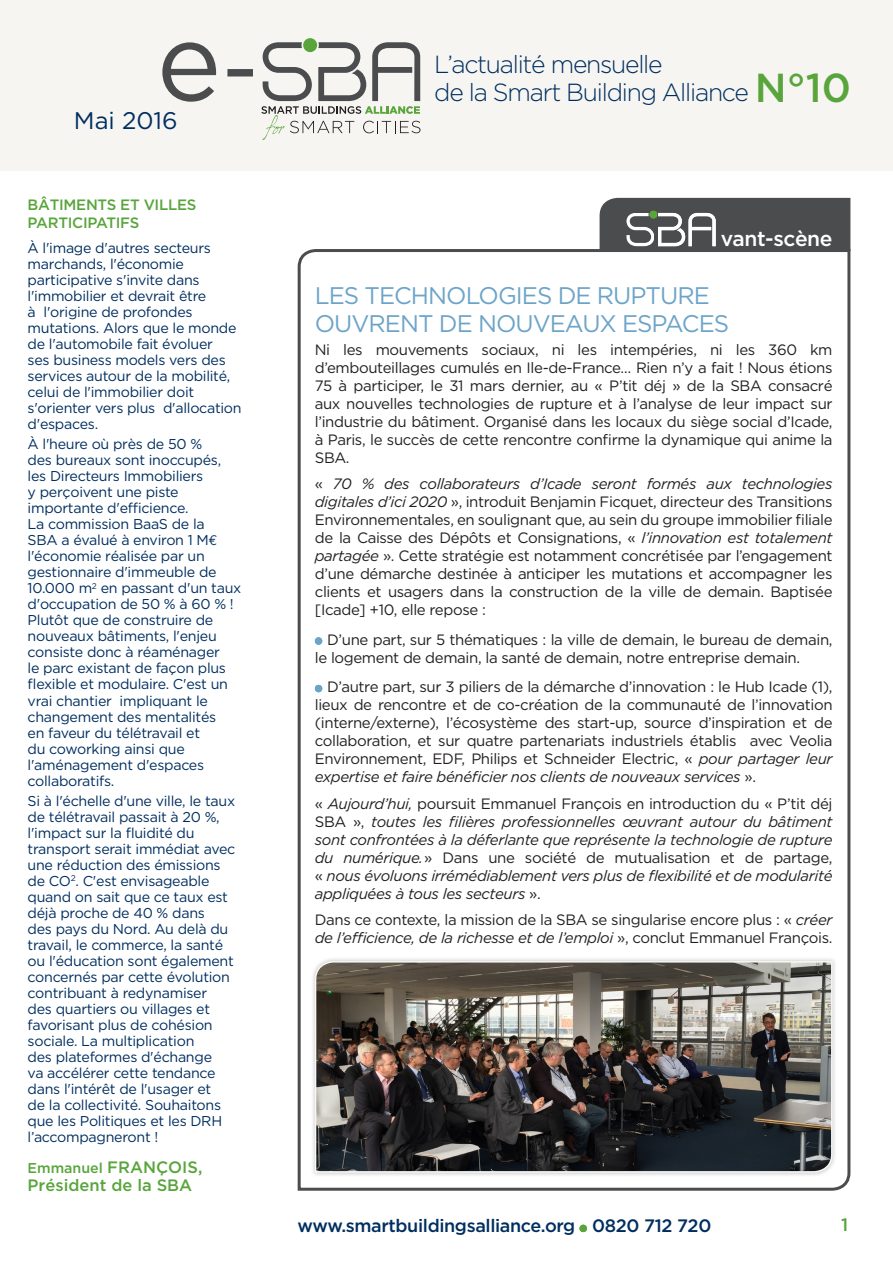
<style>
.page{position:relative;width:893px;height:1263px;background:#fff}
.page>*{position:absolute;margin:0;border:0;box-sizing:border-box;transform-origin:0 0}
.t1{font:500 40.5px "Gotham HTF";color:#59a53c}
.t2{font:300 24.75px/28px "Gotham HTF";letter-spacing:-.05em;color:#002e5f}
.t3{font:24px/28.8px "Gotham HTF";letter-spacing:-.04em;color:#6ca4c8}
.t4{font:24px "Gotham HTF";color:#002e5f}
.t5{font:500 21px "Gotham HTF";letter-spacing:-.02em;color:#fff}
.t6{font:500 18px "Gotham HTF";letter-spacing:-.02em;color:#002e5f}
.t7{font:500 18px "Gotham HTF";color:#59a53c}
.t8{font:500 16.5px/17.7px "Gotham HTF";color:#59a53c}
.t9{font:15px/18px "Gotham HTF";letter-spacing:-.025em;color:#231f20;text-align:justify}
.t10{font:italic 15px/18px "Gotham HTF";letter-spacing:-.025em;color:#231f20;text-align:justify}
.t11{font:500 15px/17.7px "Gotham HTF";letter-spacing:-.02em;color:#59a53c}
.t12{font:14.25px/16px "Gotham HTF";letter-spacing:-.02em;color:#002e5f}
.s1{font-family:"Euro Mono"}
.s2{font-size:14.25px}
.s3{font-style:italic}
.s4{font-style:normal}
</style>
<div class="page">
<svg style="left:600px;top:198px;width:250px;height:49px;background:#5a5c5c"></svg>
<div style="left:579px;top:1225px;width:8px;height:7px;background:#59a53c;border-radius:4px"></div>
<svg style="left:297px;top:247px;width:554px;height:944px"></svg>
<div style="left:315px;top:637px;width:7px;height:8px;background:#6ca4c8;border-radius:4px"></div>
<div style="left:315px;top:685px;width:7px;height:7px;background:#6ca4c8;border-radius:4px"></div>
<div style="left:0;top:0;width:893px;height:170px;background:#f6f5f2"></div>
<div style="left:303px;top:38px;width:14px;height:14px;background:#59a53c;border-radius:50%"></div>
<svg style="left:261px;top:42px;width:159px;height:98px"></svg>
<svg style="left:162px;top:42px;width:91px;height:60px"></svg>
<div style="left:310px;top:956px;width:527px;height:221px;background:#231f20;opacity:.25"></div>
<img style="left:314px;top:960px;width:519px;height:213px">
<p class="t4" style="left:74px;top:107px;width:105px">Mai 2016</p>
<p class="t11" style="left:28px;top:196px;width:170px">BÂTIMENTS ET VILLES<br>PARTICIPATIFS</p>
<p class="t12" style="left:28px;top:239px;width:216px">À l'image d'autres secteurs marchands, l'économie participative s'invite dans l'immobilier et devrait être<br>à l'origine de profondes mutations. Alors que le monde de l'automobile fait évoluer<br>ses business models vers des services autour de la mobilité, celui de l'immobilier doit s'orienter vers plus d'allocation d'espaces.</p>
<p class="t12" style="left:28px;top:436px;width:215px">À l'heure où près de 50 %<br>des bureaux sont inoccupés, les Directeurs Immobiliers<br>y perçoivent une piste importante d'efficience.<br>La commission BaaS de la<br>SBA a évalué à environ 1 M<span class="s1">€ </span>l'économie réalisée par un gestionnaire d'immeuble de<br>10.000 m<sup>2</sup> en passant d'un taux d'occupation de 50 % à 60 % !<br>Plutôt que de construire de nouveaux bâtiments, l'enjeu consiste donc à réaménager<br>le parc existant de façon plus flexible et modulaire. C'est un vrai chantier impliquant le changement des mentalités<br>en faveur du télétravail et<br>du coworking ainsi que l'aménagement d'espaces collaboratifs.</p>
<p class="t12" style="left:28px;top:793px;width:209px">Si à l'échelle d'une ville, le taux de télétravail passait à 20 %, l'impact sur la fluidité du transport serait immédiat avec une réduction des émissions de CO<sup>2</sup>. C'est envisageable quand on sait que ce taux est déjà proche de 40 % dans<br>des pays du Nord. Au delà du travail, le commerce, la santé ou l'éducation sont également concernés par cette évolution contribuant à redynamiser<br>des quartiers ou villages et favorisant plus de cohésion sociale. La multiplication<br>des plateformes d'échange<br>va accélérer cette tendance dans l'intérêt de l'usager et<br>de la collectivité. Souhaitons que les Politiques et les DRH l’accompagneront !</p>
<p class="t8" style="left:28px;top:1158px;width:176px"><span class="s2">Emmanuel</span> FRANÇOIS,<br>Président de la SBA</p>
<p class="t2" style="left:434px;top:50px;width:316px">L’actualité mensuelle<br>de la Smart Building Alliance</p>
<p class="t1" style="left:755px;top:65px;width:98px">N°10</p>
<p class="t5" style="left:721px;top:227px;width:113px">vant-scène</p>
<p class="t3" style="left:315px;top:280px;width:416px">LES TECHNOLOGIES DE RUPTURE<br>OUVRENT DE NOUVEAUX ESPACES</p>
<p class="t9" style="left:315px;top:340px;width:519px">Ni les mouvements sociaux, ni les intempéries, ni les 360 km d’embouteillages cumulés en Ile-de-France… Rien n’y a fait ! Nous étions 75 à participer, le 31 mars dernier, au « P’tit déj » de la SBA consacré aux nouvelles technologies de rupture et à l’analyse de leur impact sur l’industrie du bâtiment. Organisé dans les locaux du siège social d’Icade, à Paris, le succès de cette rencontre confirme la dynamique qui anime la SBA.</p>
<p class="t9" style="left:315px;top:475px;width:519px">« <span class="s3">70 % des collaborateurs d’Icade seront formés aux technologies digitales d’ici 2020</span> », introduit Benjamin Ficquet, directeur des Transitions Environnementales, en soulignant que, au sein du groupe immobilier filiale de la Caisse des Dépôts et Consignations, « <span class="s3">l’innovation est totalement partagée</span> ». Cette stratégie est notamment concrétisée par l’engagement d’une démarche destinée à anticiper les mutations et accompagner les clients et usagers dans la construction de la ville de demain. Baptisée [Icade] +10, elle repose :</p>
<p class="t9" style="left:315px;top:630px;width:519px;text-indent:12px">D’une part, sur 5 thématiques : la ville de demain, le bureau de demain, le logement de demain, la santé de demain, notre entreprise demain.</p>
<p class="t9" style="left:315px;top:678px;width:519px;text-indent:12px">D’autre part, sur 3 piliers de la démarche d’innovation : le Hub Icade (1), lieux de rencontre et de co-création de la communauté de l’innovation (interne/externe), l’écosystème des start-up, source d’inspiration et de collaboration, et sur quatre partenariats industriels établis avec Veolia Environnement, EDF, Philips et Schneider Electric, « <span class="s3">pour partager leur expertise et faire bénéficier nos clients de nouveaux services</span> ».</p>
<p class="t10" style="left:315px;top:794px;width:519px"><span class="s4">«</span> Aujourd’hui, <span class="s4">poursuit Emmanuel François en introduction du « P’tit déj SBA »,</span> toutes les filières professionnelles œuvrant autour du bâtiment sont confrontées à la déferlante que représente la technologie de rupture du numérique.<span class="s4">» Dans une société de mutualisation et de partage, «</span> nous évoluons irrémédiablement vers plus de flexibilité et de modularité appliquées à tous les secteurs <span class="s4">».</span></p>
<p class="t9" style="left:315px;top:911px;width:519px">Dans ce contexte, la mission de la SBA se singularise encore plus : « <span class="s3">créer de l’efficience, de la richesse et de l’emploi</span> », conclut Emmanuel François.</p>
<p class="t6" style="left:298px;top:1215px;width:415px">www.smartbuildingsalliance.org 0820 712 720</p>
<p class="t7" style="left:841px;top:1214px;width:9px">1</p>
</div>
